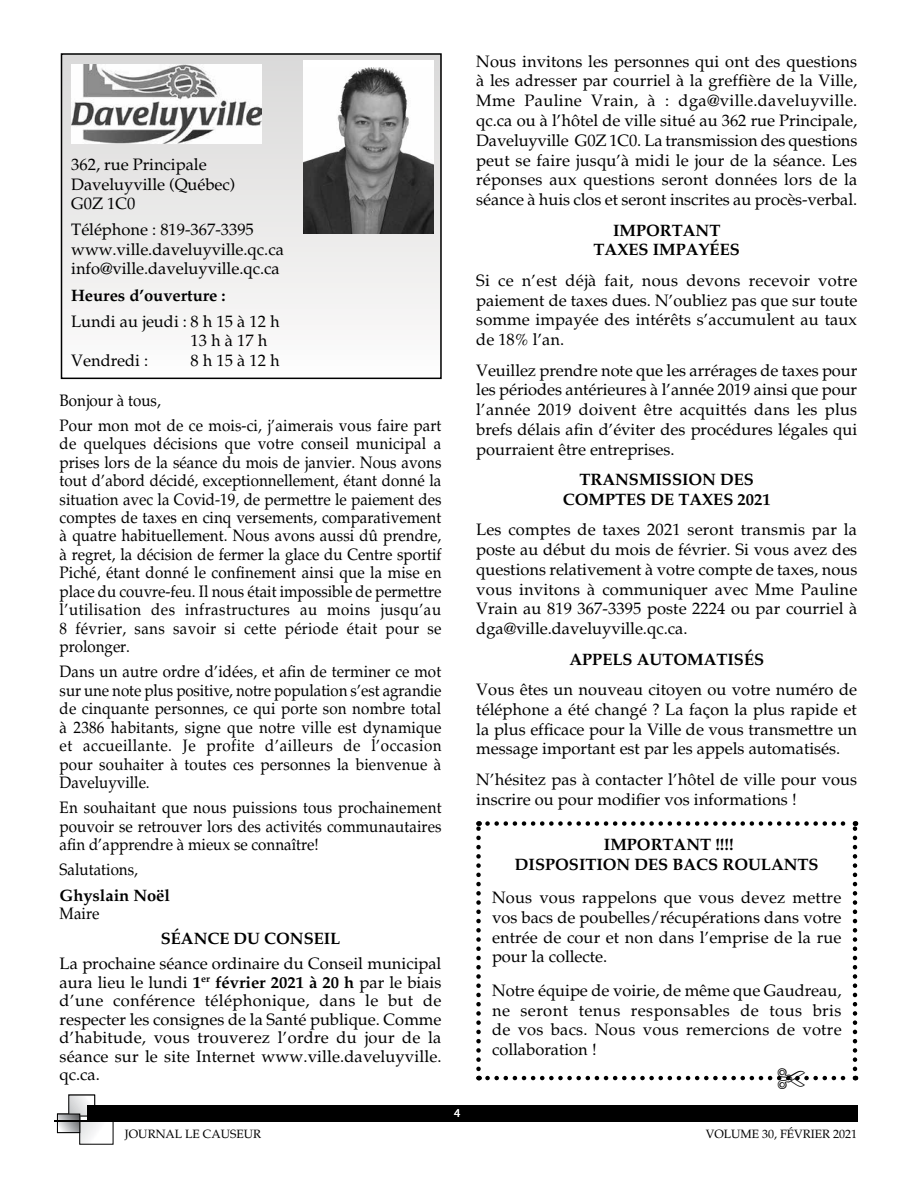
<style>
.page{position:relative;width:918px;height:1188px;background:#fff}
.page>*{position:absolute;margin:0;border:0;box-sizing:border-box;transform-origin:0 0}
.t1{font:16.5px/19.8px "Palatino";color:#000;text-align:justify}
.t2{font:16.5px/18.5px "Palatino";color:#000;text-align:justify;scale:.92 1}
.t3{font:700 16.5px/19.8px "Palatino";color:#000;text-align:center}
.t4{font:12px "Palatino";color:#000}
.t5{font:12px "Myriad Pro";color:#fff}
.s1{font-weight:700}
</style>
<div class="page">
<svg style="left:71px;top:1097px;width:17px;height:17px"></svg>
<svg style="left:82px;top:1123px;width:18px;height:19px"></svg>
<svg style="left:59px;top:1116px;width:19px;height:15px"></svg>
<div style="left:57px;top:1114px;width:23px;height:19px;border:1px solid #000"></div>
<hr style="left:54px;top:1120px;width:90px;height:2px;background:#000">
<div style="left:87px;top:1105px;width:770px;height:17px;background:#000"></div>
<div style="left:62px;top:54px;width:380px;height:325px;background:linear-gradient(to bottom,#d9d8d8,#fcfcfb)"></div>
<img style="left:72px;top:64px;width:190px;height:80px">
<div style="left:61px;top:53px;width:381px;height:326px;border:2px solid #000"></div>
<div style="left:304px;top:60px;width:130px;height:173px;background:#fff"></div>
<img style="left:304px;top:67px;width:130px;height:166px">
<svg style="left:476px;top:1069px;width:5px;height:9px"></svg>
<svg style="left:480px;top:1076px;width:7px;height:4px"></svg>
<svg style="left:476px;top:821px;width:5px;height:248px"></svg>
<svg style="left:487px;top:821px;width:370px;height:260px"></svg>
<p class="t1" style="left:71px;top:155px;width:166px;text-align:left">362, rue Principale<br>Daveluyville (Québec)<br>G0Z 1C0</p>
<p class="t1" style="left:71px;top:220px;width:214px;text-align:left">Téléphone : 819-367-3395 www.ville.daveluyville.qc.ca info@ville.daveluyville.qc.ca</p>
<p class="t3" style="left:71px;top:285px;width:156px">Heures d’ouverture :</p>
<p class="t1" style="left:71px;top:312px;width:210px">Lundi au jeudi : 8 h 15 à 12 h</p>
<p class="t1" style="left:190px;top:331px;width:78px">13 h à 17 h</p>
<p class="t1" style="left:71px;top:351px;width:79px">Vendredi :</p>
<p class="t1" style="left:190px;top:351px;width:91px">8 h 15 à 12 h</p>
<p class="t2" style="left:60px;top:388px;width:417px;line-height:25.2px">Bonjour à tous,<br>Pour mon mot de ce mois-ci, j’aimerais vous faire part</p>
<p class="t2" style="left:60px;top:435px;width:417px">de quelques décisions que votre conseil municipal a prises lors de la séance du mois de janvier. Nous avons tout d’abord décidé, exceptionnellement, étant donné la situation avec la Covid-19, de permettre le paiement des comptes de taxes en cinq versements, comparativement à quatre habituellement. Nous avons aussi dû prendre, à regret, la décision de fermer la glace du Centre sportif Piché, étant donné le confinement ainsi que la mise en place du couvre-feu. Il nous était impossible de permettre l’utilisation des infrastructures au moins jusqu’au 8 février, sans savoir si cette période était pour se prolonger.</p>
<p class="t2" style="left:60px;top:663px;width:417px">Dans un autre ordre d’idées, et afin de terminer ce mot sur une note plus positive, notre population s’est agrandie de cinquante personnes, ce qui porte son nombre total à 2386 habitants, signe que notre ville est dynamique et accueillante. Je profite d’ailleurs de l’occasion pour souhaiter à toutes ces personnes la bienvenue à Daveluyville.</p>
<p class="t2" style="left:60px;top:799px;width:417px">En souhaitant que nous puissions tous prochainement pouvoir se retrouver lors des activités communautaires afin d’apprendre à mieux se connaître!</p>
<p class="t2" style="left:60px;top:861px;width:87px">Salutations,</p>
<p class="t3" style="left:60px;top:885px;width:112px">Ghyslain Noël</p>
<p class="t2" style="left:60px;top:904px;width:45px">Maire</p>
<p class="t3" style="left:161px;top:929px;width:181px">SÉANCE DU CONSEIL</p>
<p class="t1" style="left:60px;top:955px;width:383px;line-height:18.5px">La prochaine séance ordinaire du Conseil municipal aura lieu le lundi <span class="s1">1</span><sup>er</sup> <span class="s1">février 2021 à 20 h</span> par le biais d’une conférence téléphonique, dans le but de respecter les consignes de la Santé publique. Comme d’habitude, vous trouverez l’ordre du jour de la séance sur le site Internet www.ville.daveluyville. qc.ca.</p>
<p class="t5" style="left:454px;top:1106px;width:8px">4</p>
<p class="t1" style="left:476px;top:51px;width:383px">Nous invitons les personnes qui ont des questions à les adresser par courriel à la greffière de la Ville, Mme Pauline Vrain, à : dga@ville.daveluyville. qc.ca ou à l’hôtel de ville situé au 362 rue Principale, Daveluyville G0Z 1C0. La transmission des questions peut se faire jusqu’à midi le jour de la séance. Les réponses aux questions seront données lors de la séance à huis clos et seront inscrites au procès-verbal.</p>
<p class="t3" style="left:594px;top:220px;width:148px">IMPORTANT<br>TAXES IMPAYÉES</p>
<p class="t1" style="left:476px;top:271px;width:383px">Si ce n’est déjà fait, nous devons recevoir votre paiement de taxes dues. N’oubliez pas que sur toute somme impayée des intérêts s’accumulent au taux de 18% l’an.</p>
<p class="t1" style="left:476px;top:360px;width:383px">Veuillez prendre note que les arrérages de taxes pour les périodes antérieures à l’année 2019 ainsi que pour l’année 2019 doivent être acquittés dans les plus brefs délais afin d’éviter des procédures légales qui pourraient être entreprises.</p>
<p class="t3" style="left:563px;top:469px;width:209px">TRANSMISSION DES<br>COMPTES DE TAXES 2021</p>
<p class="t1" style="left:476px;top:520px;width:383px">Les comptes de taxes 2021 seront transmis par la poste au début du mois de février. Si vous avez des questions relativement à votre compte de taxes, nous vous invitons à communiquer avec Mme Pauline Vrain au 819 367-3395 poste 2224 ou par courriel à dga@ville.daveluyville.qc.ca.</p>
<p class="t3" style="left:569px;top:649px;width:196px">APPELS AUTOMATISÉS</p>
<p class="t1" style="left:476px;top:680px;width:382px">Vous êtes un nouveau citoyen ou votre numéro de téléphone a été changé ? La façon la plus rapide et la plus efficace pour la Ville de vous transmettre un message important est par les appels automatisés.</p>
<p class="t1" style="left:476px;top:770px;width:383px">N’hésitez pas à contacter l’hôtel de ville pour vous inscrire ou pour modifier vos informations !</p>
<p class="t3" style="left:515px;top:834px;width:305px">IMPORTANT !!!!<br>DISPOSITION DES BACS ROULANTS</p>
<p class="t1" style="left:492px;top:888px;width:351px">Nous vous rappelons que vous devez mettre vos bacs de poubelles/récupérations dans votre entrée de cour et non dans l’emprise de la rue pour la collecte.</p>
<p class="t1" style="left:492px;top:981px;width:351px">Notre équipe de voirie, de même que Gaudreau, ne seront tenus responsables de tous bris de vos bacs. Nous vous remercions de votre collaboration !</p>
<p class="t4" style="left:125px;top:1127px;width:138px">JOURNAL LE CAUSEUR</p>
<p class="t4" style="left:706px;top:1127px;width:153px">VOLUME 30, FÉVRIER 2021</p>
</div>
